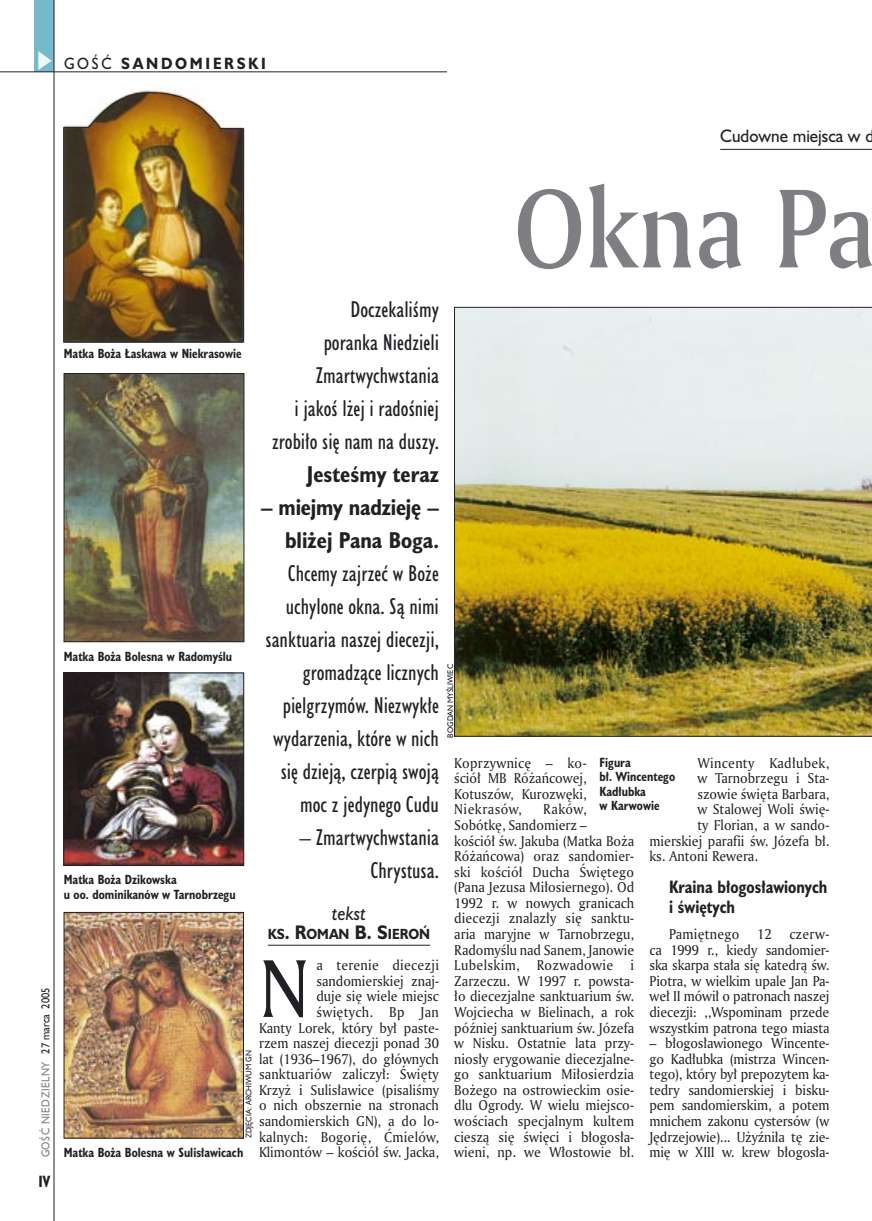
<style>
.page{position:relative;width:872px;height:1221px;background:#fff}
.page>*{position:absolute;margin:0;border:0;box-sizing:border-box;transform-origin:0 0}
._05_tytyl_AmMd_72_pt{font:108px "Amerigo Md PL";color:#7f7f83;scale:.9 1}
._02_body_z_incjalem_4{font:79.05px "Amerigo PL";color:#212125;scale:.94 1}
._06-1_lead_prawy_HuCn_14_pt{font:21px/33px "Humanst 521 Cn PL";color:#212125;text-align:right}
._12_autor_HuBd{font:italic 18px "Humanst 521 PL";color:#212125;scale:.9 1}
._04_srodtytul_HuCB_11_pt{font:700 16.5px/19.5px "Humanst 521 Cn PL";color:#212125;scale:.94 1}
._04-3_nadtytul_lokal{font:16.5px "Humanst 521 PL";color:#212125;scale:.94 1}
._15a_temat_lewo{font:700 15px "Humanst 521 PL";letter-spacing:.2em;color:#212125;scale:.9 1}
._16_pagina_lewa{font:700 15px "Humanst 521 Cn PL";color:#212125;scale:.94 1}
._02_body_z_incjalem_4-2{font:13.8px/15.6px "Amerigo PL";color:#212125;text-align:right;scale:.94 1}
._01_body_tekst{font:13.8px/15.6px "Amerigo PL";letter-spacing:-.01em;color:#212125;text-align:justify;scale:.94 1}
._02_body_z_incjalem_4-3{font:13.8px "Amerigo PL";letter-spacing:.025em;color:#212125;scale:.94 1}
._01_body_tekst-2{font:13.8px "Amerigo PL";letter-spacing:.02em;color:#212125;scale:.94 1}
._12_autor_HuBd-2{font:700 13.5px "Humanst 521 PL";color:#212125;scale:.9 1}
._09_podpis_zdjecia_HuCnB{font:700 12.3px/14.4px "Humanst 521 Cn PL";color:#212125;scale:.94 1}
._18a_data_lewa_GOSC{font:10.5px "Humanst 521 PL";letter-spacing:.05em;color:#7f7f83;scale:.9 1}
._18_data_lewa{font:10.5px "Humanst 521 PL";color:#212125;scale:.9 1}
._09a_autor_zdjecia_Hu_5_pt{font:7.5px "Humanst 521 PL";color:#212125;scale:.94 1}
.s1{font-weight:400}
.s2{font-weight:700}
.s3{font-size:18px}
</style>
<div class="page">
<div style="left:35px;top:0;width:19px;height:72px;background:#75baca"></div>
<svg style="left:38px;top:51px;width:14px;height:19px"></svg>
<hr style="left:54px;top:0;width:1px;height:1220px;background:#212125">
<hr style="left:0;top:72px;width:447px;height:1px;background:#212125">
<hr style="left:268px;top:944px;width:162px;height:1px;background:#212125">
<img style="left:454px;top:307px;width:418px;height:429px">
<hr style="left:720px;top:149px;width:152px;height:1px;background:#212125">
<img style="left:66px;top:914px;width:176px;height:222px">
<div style="left:64px;top:912px;width:180px;height:226px;border:1px solid #212125"></div>
<img style="left:66px;top:375px;width:176px;height:265px">
<div style="left:64px;top:373px;width:180px;height:269px;border:1px solid #212125"></div>
<img style="left:63px;top:89px;width:182px;height:253px">
<img style="left:66px;top:674px;width:176px;height:189px">
<div style="left:64px;top:672px;width:180px;height:193px;border:1px solid #212125"></div>
<hr style="left:64px;top:127px;width:1px;height:215px;background:#212125">
<hr style="left:64px;top:342px;width:179px;height:1px;background:#212125">
<hr style="left:243px;top:129px;width:1px;height:213px;background:#212125">
<svg style="left:63px;top:92px;width:181px;height:37px"></svg>
<p class="_15a_temat_lewo" style="left:64px;top:53px;width:226px"><span class="s1">GOŚĆ</span> SANDOMIERSKI</p>
<p class="_18_data_lewa" style="left:38px;top:1053px;width:75px;rotate:-90deg">27 marca 2005</p>
<p class="_18a_data_lewa_GOSC" style="left:38px;top:1157px;width:108px;rotate:-90deg">GOŚĆ NIEDZIELNY</p>
<p class="_16_pagina_lewa" style="left:38px;top:1170px;width:14px">IV</p>
<p class="_04-3_nadtytul_lokal" style="left:720px;top:125px;width:165px">Cudowne miejsca w d</p>
<p class="_05_tytyl_AmMd_72_pt" style="left:513px;top:156px;width:403px">Okna Pa</p>
<p class="_06-1_lead_prawy_HuCn_14_pt" style="left:272px;top:293px;width:168px">Doczekaliśmy<br>poranka Niedzieli<br>Zmartwychwstania<br>i jakoś lżej i radośniej zrobiło się nam na duszy.<br><span class="s2">Jesteśmy teraz</span></p>
<p class="_06-1_lead_prawy_HuCn_14_pt" style="left:261px;top:491px;width:179px"><span class="s2">– miejmy nadzieję – bliżej Pana Boga.<br></span>Chcemy zajrzeć w Boże uchylone okna. Są nimi sanktuaria naszej diecezji, gromadzące licznych pielgrzymów. Niezwykłe wydarzenia, które w nich się dzieją, czerpią swoją moc z jedynego Cudu</p>
<p class="_06-1_lead_prawy_HuCn_14_pt" style="left:300px;top:821px;width:141px">– Zmartwychwstania<br>Chrystusa.</p>
<p class="_12_autor_HuBd" style="left:332px;top:901px;width:40px">tekst</p>
<p class="_12_autor_HuBd-2" style="left:268px;top:925px;width:182px">KS<span class="s3">. R</span>OMAN <span class="s3">B. S</span>IEROŃ</p>
<p class="_02_body_z_incjalem_4" style="left:259px;top:935px;width:55px">N</p>
<p class="_09_podpis_zdjecia_HuCnB" style="left:64px;top:346px;width:191px">Matka Boża Łaskawa w Niekrasowie</p>
<p class="_09_podpis_zdjecia_HuCnB" style="left:64px;top:648px;width:181px">Matka Boża Bolesna w Radomyślu</p>
<p class="_09a_autor_zdjecia_Hu_5_pt" style="left:445px;top:737px;width:80px;rotate:-90deg">BOGDAN MYŚLIWIEC</p>
<p class="_02_body_z_incjalem_4-3" style="left:697px;top:753px;width:142px">Wincenty Kadłubek,</p>
<p class="_02_body_z_incjalem_4-2" style="left:697px;top:770px;width:142px">w Tarnobrzegu i Sta-</p>
<p class="_02_body_z_incjalem_4-2" style="left:697px;top:785px;width:142px">szowie święta Barbara,</p>
<p class="_02_body_z_incjalem_4-2" style="left:697px;top:801px;width:142px">w Stalowej Woli świę-</p>
<p class="_02_body_z_incjalem_4-2" style="left:697px;top:816px;width:142px">ty Florian, a w sando-</p>
<p class="_02_body_z_incjalem_4-2" style="left:649px;top:832px;width:193px">mierskiej parafii św. Józefa bł.</p>
<p class="_02_body_z_incjalem_4-2" style="left:649px;top:848px;width:117px">ks. Antoni Rewera.</p>
<p class="_04_srodtytul_HuCB_11_pt" style="left:669px;top:877px;width:170px">Kraina błogosławionych i świętych</p>
<p class="_01_body_tekst-2" style="left:669px;top:924px;width:76px">Pamiętnego</p>
<p class="_01_body_tekst" style="left:757px;top:925px;width:17px">12</p>
<p class="_02_body_z_incjalem_4-2" style="left:454px;top:754px;width:142px;text-align:justify">Koprzywnicę – ko&shy;ściół MB Różańcowej, Kotuszów, Kurozwęki, Niekrasów,</p>
<p class="_09_podpis_zdjecia_HuCnB" style="left:599px;top:754px;width:82px">Figura<br>bł. Wincentego<br>Kadłubka<br>w Karwowie</p>
<p class="_02_body_z_incjalem_4-2" style="left:454px;top:801px;width:193px;text-align:left;text-indent:89px">Raków,<br>Sobótkę, Sandomierz –<br>kościół św. Jakuba (Matka Boża<br>Różańcowa) oraz sandomier&shy;ski kościół Ducha Świętego (Pana Jezusa Miłosiernego). Od<br>1992 r. w nowych granicach diecezji znalazły się sanktu&shy;aria maryjne w Tarnobrzegu,<br>Radomyślu nad Sanem, Janowie<br>Lubelskim, Rozwadowie i<br>Zarzeczu. W 1997 r. powsta&shy;ło diecezjalne sanktuarium św.<br>Wojciecha w Bielinach, a rok później sanktuarium św. Józefa w Nisku. Ostatnie lata przy&shy;niosły erygowanie diecezjalne&shy;go sanktuarium Miłosierdzia<br>Bożego na ostrowieckim osie&shy;dlu Ogrody. W wielu miejsco&shy;wościach specjalnym kultem cieszą się święci i błogosła&shy;wieni, np. we Włostowie bł.</p>
<p class="_09_podpis_zdjecia_HuCnB" style="left:64px;top:872px;width:184px">Matka Boża Dzikowska<br>u oo. dominikanów w Tarnobrzegu</p>
<p class="_01_body_tekst" style="left:649px;top:925px;width:193px;text-indent:140px">czerw&shy;ca 1999 r., kiedy sandomier&shy;ska skarpa stała się katedrą św.<br>Piotra, w wielkim upale Jan Pa&shy;weł II mówił o patronach naszej diecezji: ,,Wspominam przede wszystkim patrona tego miasta</p>
<p class="_01_body_tekst" style="left:649px;top:1034px;width:193px">– błogosławionego Wincente&shy;go Kadłubka (mistrza Wincen&shy;tego), który był prepozytem ka&shy;tedry sandomierskiej i bisku&shy;pem sandomierskim, a potem mnichem zakonu cystersów (w Jędrzejowie)... Użyźniła tę zie&shy;mię w XIII w. krew błogosła-</p>
<p class="_02_body_z_incjalem_4-2" style="left:259px;top:957px;width:193px">a terenie diecezji sandomierskiej znaj-<br>duje się wiele miejsc świętych. Bp Jan<br>Kanty Lorek, który był paste&shy;rzem naszej diecezji ponad 30 lat (1936–1967), do głównych sanktuariów zaliczył: Święty<br>Krzyż i Sulisławice (pisaliśmy o nich obszernie na stronach sandomierskich GN), a do lo&shy;kalnych: Bogorię, Ćmielów,<br>Klimontów – kościół św. Jacka,</p>
<p class="_09a_autor_zdjecia_Hu_5_pt" style="left:243px;top:1138px;width:95px;rotate:-90deg">ZDJĘCIA: ARCHIWUM GN</p>
<p class="_09_podpis_zdjecia_HuCnB" style="left:64px;top:1144px;width:192px">Matka Boża Bolesna w Sulisławicach</p>
</div>
